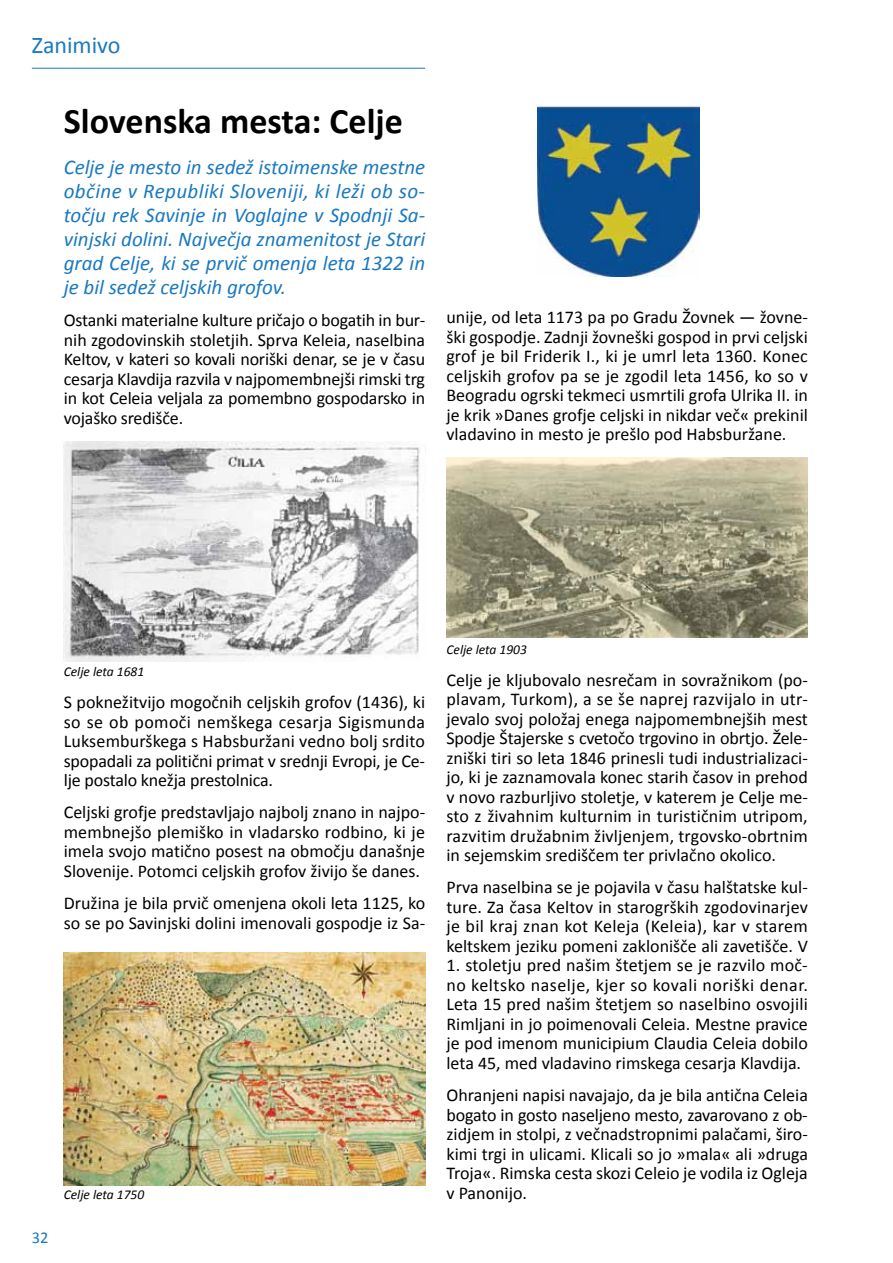
<style>
.page{position:relative;width:893px;height:1263px;background:#fff}
.page>*{position:absolute;margin:0;border:0;box-sizing:border-box;transform-origin:0 0}
.t1{font:700 36px "Calibri";color:#000}
.t2{font:24px "Calibri";color:#1a79bf}
.t3{font:italic 21px/24px "Calibri";color:#1a79bf;text-align:justify}
.t4{font:18px/19.5px "Calibri";color:#000;text-align:justify}
.t5{font:16.5px "Calibri";color:#1a79bf}
.t6{font:italic 13.5px "Calibri";color:#000}
</style>
<div class="page">
<hr style="left:32px;top:68px;width:393px;height:1px;background:#1a79bf">
<img style="left:538px;top:106px;width:162px;height:171px">
<img style="left:64px;top:441px;width:356px;height:220px">
<img style="left:64px;top:953px;width:361px;height:232px">
<img style="left:446px;top:457px;width:362px;height:181px">
<h2 class="t2" style="left:32px;top:30px;width:90px">Zanimivo</h2>
<h1 class="t1" style="left:64px;top:98px;width:341px">Slovenska mesta: Celje</h1>
<p class="t3" style="left:64px;top:154px;width:363px">Celje je mesto in sedež istoimenske mestne občine v Republiki Sloveniji, ki leži ob so&shy;točju rek Savinje in Voglajne v Spodnji Sa&shy;vinjski dolini. Največja znamenitost je Stari grad Celje, ki se prvič omenja leta 1322 in je bil sedež celjskih grofov.</p>
<p class="t4" style="left:64px;top:311px;width:363px">Ostanki materialne kulture pričajo o bogatih in bur&shy;nih zgodovinskih stoletjih. Sprva Keleia, naselbina Keltov, v kateri so kovali noriški denar, se je v času cesarja Klavdija razvila v najpomembnejši rimski trg in kot Celeia veljala za pomembno gospodarsko in vojaško središče.</p>
<p class="t4" style="left:446px;top:307px;width:363px">unije, od leta 1173 pa po Gradu Žovnek — žovne&shy;ški gospodje. Zadnji žovneški gospod in prvi celjski grof je bil Friderik I., ki je umrl leta 1360. Konec celjskih grofov pa se je zgodil leta 1456, ko so v Beogradu ogrski tekmeci usmrtili grofa Ulrika II. in je krik »Danes grofje celjski in nikdar več« prekinil vladavino in mesto je prešlo pod Habsburžane.</p>
<p class="t6" style="left:64px;top:662px;width:82px">Celje leta 1681</p>
<p class="t4" style="left:64px;top:692px;width:363px">S poknežitvijo mogočnih celjskih grofov (1436), ki so se ob pomoči nemškega cesarja Sigismunda Luksemburškega s Habsburžani vedno bolj srdito spopadali za politični primat v srednji Evropi, je Ce&shy;lje postalo knežja prestolnica.</p>
<p class="t4" style="left:64px;top:803px;width:363px">Celjski grofje predstavljajo najbolj znano in najpo&shy;membnejšo plemiško in vladarsko rodbino, ki je imela svojo matično posest na območju današnje Slovenije. Potomci celjskih grofov živijo še danes.</p>
<p class="t4" style="left:64px;top:893px;width:363px">Družina je bila prvič omenjena okoli leta 1125, ko so se po Savinjski dolini imenovali gospodje iz Sa-</p>
<p class="t5" style="left:32px;top:1227px;width:18px">32</p>
<p class="t6" style="left:64px;top:1185px;width:82px">Celje leta 1750</p>
<p class="t6" style="left:446px;top:640px;width:82px">Celje leta 1903</p>
<p class="t4" style="left:446px;top:670px;width:363px">Celje je kljubovalo nesrečam in sovražnikom (po&shy;plavam, Turkom), a se še naprej razvijalo in utr&shy;jevalo svoj položaj enega najpomembnejših mest Spodje Štajerske s cvetočo trgovino in obrtjo. Žele&shy;zniški tiri so leta 1846 prinesli tudi industrializaci&shy;jo, ki je zaznamovala konec starih časov in prehod v novo razburljivo stoletje, v katerem je Celje me&shy;sto z živahnim kulturnim in turističnim utripom, razvitim družabnim življenjem, trgovsko-obrtnim in sejemskim središčem ter privlačno okolico.</p>
<p class="t4" style="left:446px;top:878px;width:363px">Prva naselbina se je pojavila v času halštatske kul&shy;ture. Za časa Keltov in starogrških zgodovinarjev je bil kraj znan kot Keleja (Keleia), kar v starem keltskem jeziku pomeni zaklonišče ali zavetišče. V</p>
<p class="t4" style="left:446px;top:956px;width:363px">1. stoletju pred našim štetjem se je razvilo moč&shy;no keltsko naselje, kjer so kovali noriški denar.<br>Leta 15 pred našim štetjem so naselbino osvojili Rimljani in jo poimenovali Celeia. Mestne pravice je pod imenom municipium Claudia Celeia dobilo leta 45, med vladavino rimskega cesarja Klavdija.</p>
<p class="t4" style="left:446px;top:1085px;width:363px">Ohranjeni napisi navajajo, da je bila antična Celeia bogato in gosto naseljeno mesto, zavarovano z ob&shy;zidjem in stolpi, z večnadstropnimi palačami, širo&shy;kimi trgi in ulicami. Klicali so jo »mala« ali »druga Troja«. Rimska cesta skozi Celeio je vodila iz Ogleja v Panonijo.</p>
</div>
